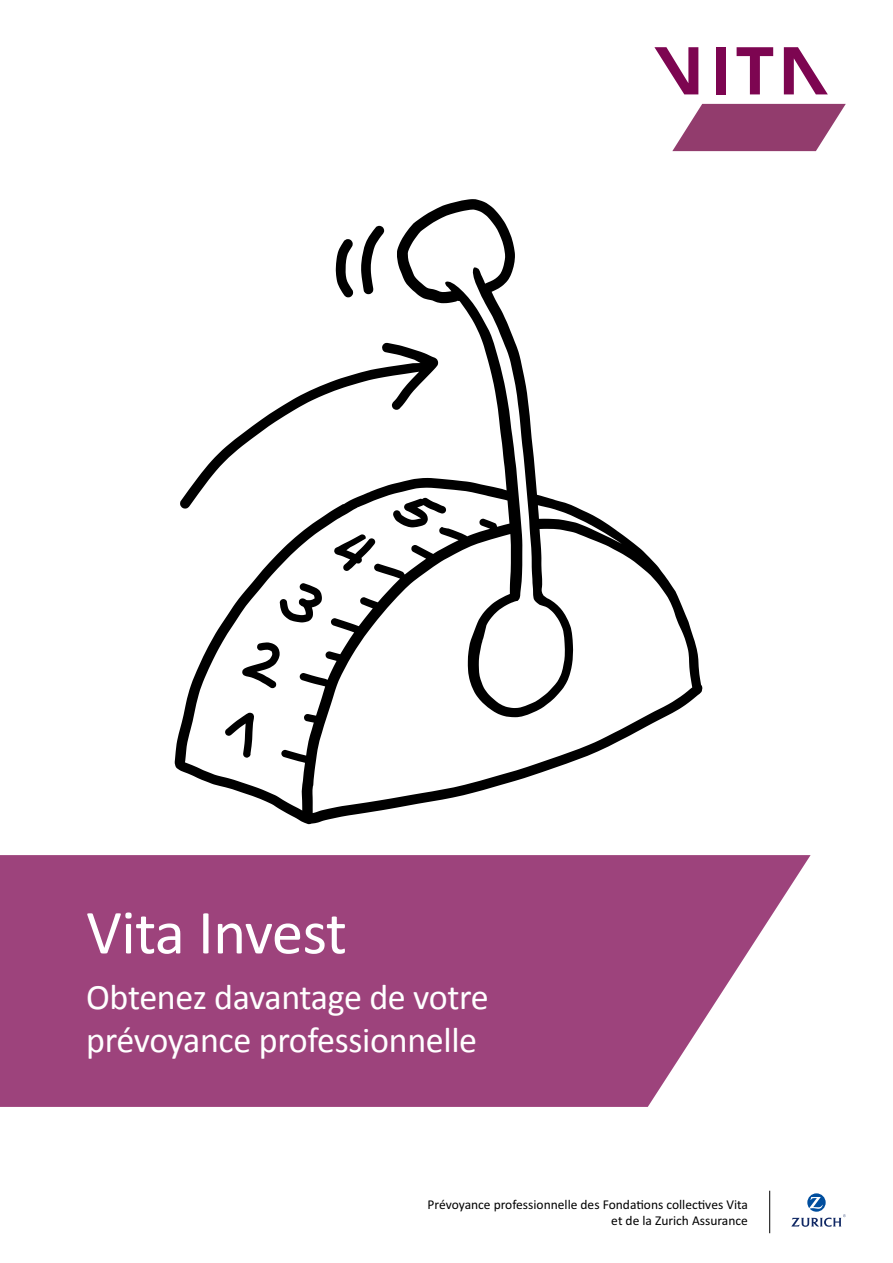
<style>
.page{position:relative;width:893px;height:1263px;background:#fff}
.page>*{position:absolute;margin:0;border:0;box-sizing:border-box;transform-origin:0 0}
.t1{font:63px "Calibri";letter-spacing:-.015em;color:#fff}
.t2{font:36px/43.2px "Calibri";letter-spacing:-.01em;color:#fff}
.t3{font:13.5px/16.2px "Calibri";color:#000;text-align:right}
</style>
<div class="page">
<svg style="left:175px;top:199px;width:527px;height:625px"></svg>
<svg style="left:361px;top:226px;width:23px;height:68px"></svg>
<svg style="left:336px;top:239px;width:17px;height:58px"></svg>
<svg style="left:225px;top:713px;width:29px;height:45px"></svg>
<svg style="left:242px;top:642px;width:38px;height:46px"></svg>
<svg style="left:280px;top:583px;width:42px;height:39px"></svg>
<svg style="left:334px;top:534px;width:41px;height:37px"></svg>
<svg style="left:180px;top:343px;width:266px;height:184px"></svg>
<svg style="left:0;top:855px;width:811px;height:252px;background:#a65589"></svg>
<svg style="left:784px;top:47px;width:44px;height:47px"></svg>
<div style="left:716px;top:47px;width:10px;height:47px;background:#7d0551"></div>
<svg style="left:737px;top:47px;width:36px;height:47px"></svg>
<svg style="left:654px;top:47px;width:44px;height:47px"></svg>
<svg style="left:672px;top:104px;width:174px;height:47px"></svg>
<svg style="left:791px;top:1193px;width:55px;height:34px"></svg>
<hr style="left:769px;top:1191px;width:1px;height:42px;background:#000">
<h1 class="t1" style="left:86px;top:892px;width:262px">Vita Invest</h1>
<h2 class="t2" style="left:86px;top:975px;width:404px">Obtenez davantage de votre prévoyance professionnelle</h2>
<p class="t3" style="left:428px;top:1196px;width:322px">Prévoyance professionnelle des Fonda ons collec ves Vita et de la Zurich Assurance</p>
</div>
